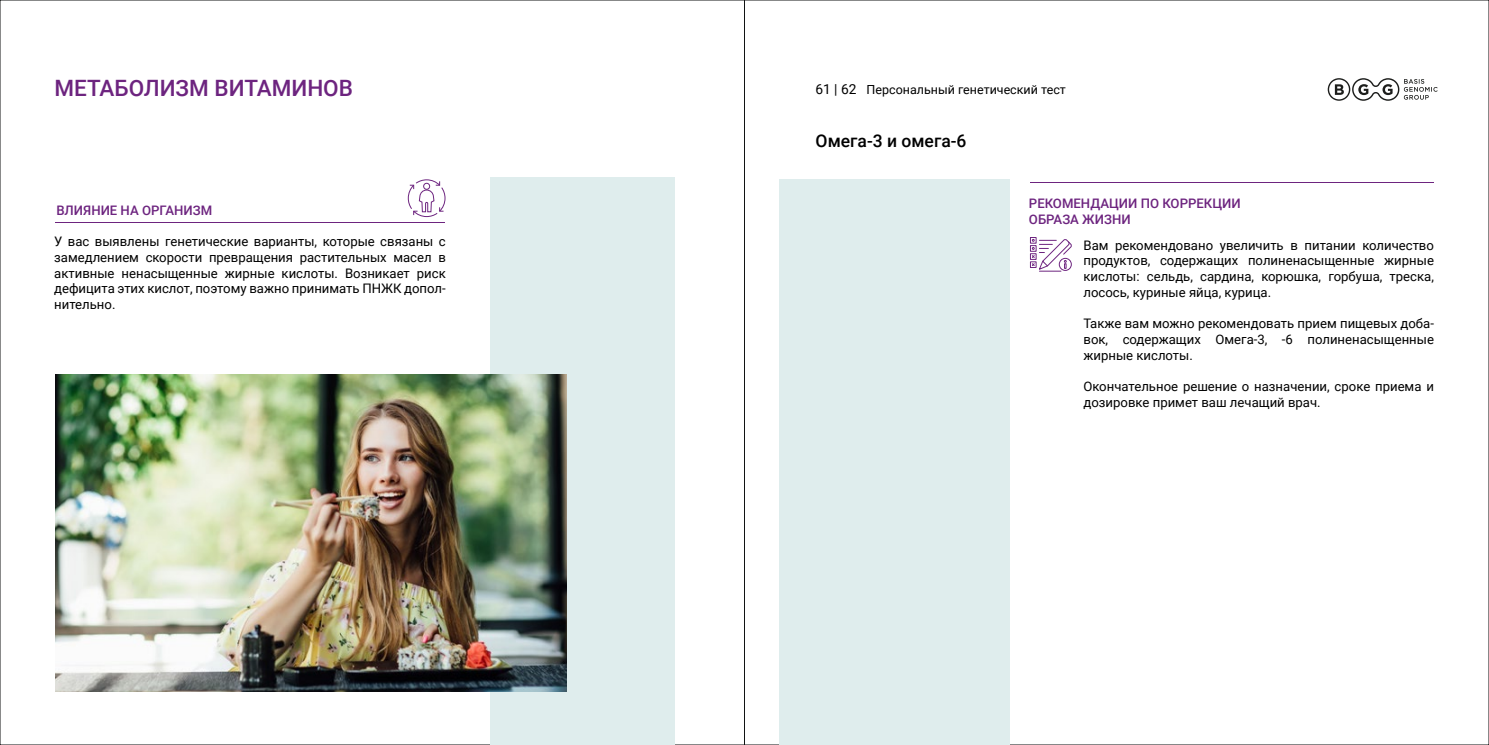
<style>
.page{position:relative;width:1489px;height:745px;background:#fff}
.page>*{position:absolute;margin:0;border:0;box-sizing:border-box;transform-origin:0 0}
.t1{font:500 22.5px "Roboto";color:#6d247f}
.t2{font:500 17.5px "Roboto";color:#000}
.t3{font:13.12px/15.8px "Roboto";color:#000;text-align:justify}
.t4{font:500 13.12px/15.8px "Roboto";color:#6d247f}
.t5{font:12.5px "Roboto";color:#000}
.s1{font-size:13.75px}
</style>
<div class="page">
<svg style="left:1327px;top:78px;width:110px;height:23px"></svg>
<div style="left:490px;top:177px;width:184px;height:567px;background:#dfeded"></div>
<svg style="left:407px;top:179px;width:39px;height:38px"></svg>
<hr style="left:55px;top:222px;width:390px;height:1px;background:#6d247f">
<img style="left:55px;top:374px;width:511px;height:316px">
<div style="left:779px;top:179px;width:230px;height:565px;background:#dfeded"></div>
<hr style="left:1030px;top:182px;width:403px;height:1px;background:#6d247f">
<div style="left:1029px;top:237px;width:7px;height:6px;border:1px solid #6d247f"></div>
<svg style="left:1030px;top:238px;width:42px;height:33px"></svg>
<h1 class="t1" style="left:55px;top:72px;width:300px">МЕТАБОЛИЗМ ВИТАМИНОВ</h1>
<p class="t5" style="left:815px;top:80px;width:252px"><span class="s1">61 | 62</span> Персональный генетический тест</p>
<p class="t4" style="left:56px;top:201px;width:157px">ВЛИЯНИЕ НА ОРГАНИЗМ</p>
<p class="t3" style="left:54px;top:233px;width:393px">У вас выявлены генетические варианты, которые связаны с замедлением скорости превращения растительных масел в активные ненасыщенные жирные кислоты. Возникает риск дефицита этих кислот, поэтому важно принимать ПНЖК допол&shy;нительно.</p>
<h2 class="t2" style="left:815px;top:129px;width:152px">Омега-3 и омега-6</h2>
<p class="t4" style="left:1028px;top:195px;width:213px">РЕКОМЕНДАЦИИ ПО КОРРЕКЦИИ<br>ОБРАЗА ЖИЗНИ</p>
<p class="t3" style="left:1083px;top:236px;width:352px">Вам рекомендовано увеличить в питании количество продуктов, содержащих полиненасыщенные жирные кислоты: сельдь, сардина, корюшка, горбуша, треска, лосось, куриные яйца, курица.</p>
<p class="t3" style="left:1083px;top:315px;width:352px">Также вам можно рекомендовать прием пищевых доба&shy;вок, содержащих Омега-3, -6 полиненасыщенные жирные кислоты.</p>
<p class="t3" style="left:1083px;top:378px;width:352px">Окончательное решение о назначении, сроке приема и дозировке примет ваш лечащий врач.</p>
</div>
